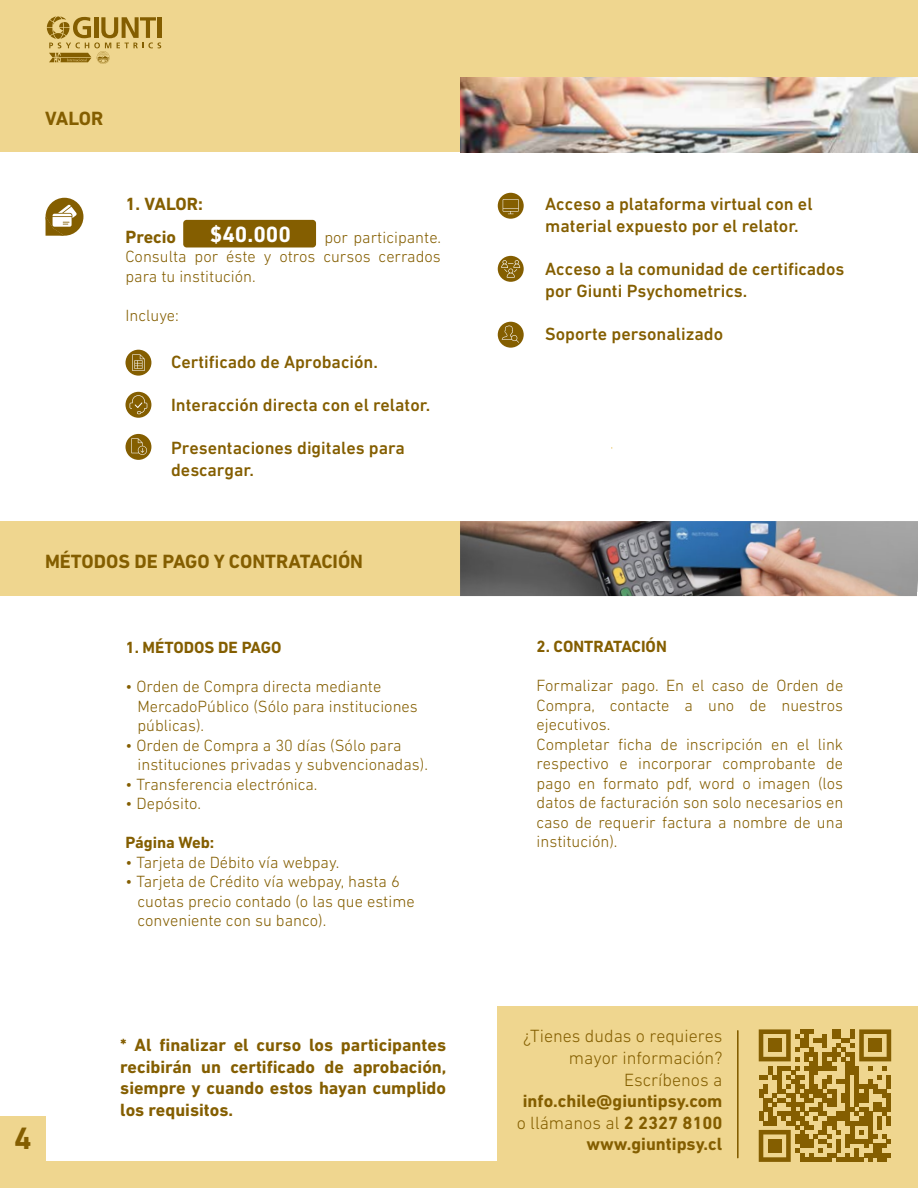
<style>
.page{position:relative;width:918px;height:1188px;background:#fff}
.page>*{position:absolute;margin:0;border:0;box-sizing:border-box;transform-origin:0 0}
.t1{font:700 31.5px "DIN Next LT Pro";color:#845e00}
.t2{font:700 22.5px "DIN Next LT Pro";color:#fff}
.t3{font:700 19.5px "DIN Next LT Pro";color:#845e00}
.t4{font:500 18px/21.6px "DIN Next LT Pro";color:#845e00}
.t5{font:700 18px/21.6px "DIN Next LT Pro";color:#845e00;text-align:justify}
.t6{font:300 18px/21.6px "DIN Next LT Pro";color:#845e00;text-align:right}
.t7{font:300 16.5px/19.5px "DIN Next LT Pro";color:#845e00}
.t8{font:700 16.5px "DIN Next LT Pro";color:#845e00}
.s1{font-size:27px}
.s2{font-weight:300}
</style>
<div class="page">
<div style="left:0;top:77px;width:460px;height:75px;background:#efd68f"></div>
<div style="left:0;top:0;width:918px;height:77px;background:#efd68f"></div>
<div style="left:0;top:1162px;width:918px;height:26px;background:#efd68f"></div>
<svg style="left:47px;top:16px;width:114px;height:48px"></svg>
<div style="left:0;top:1116px;width:46px;height:46px;background:#efd68f"></div>
<div style="left:498px;top:1006px;width:420px;height:157px;background:#efd68f"></div>
<div style="left:183px;top:220px;width:133px;height:28px;background:#845e00;border-radius:3px"></div>
<svg style="left:46px;top:198px;width:37px;height:38px"></svg>
<img style="left:460px;top:77px;width:458px;height:75px">
<div style="left:0;top:521px;width:460px;height:75px;background:#efd68f"></div>
<img style="left:460px;top:521px;width:458px;height:75px">
<hr style="left:737px;top:1030px;width:2px;height:128px;background:#845e00">
<svg style="left:759px;top:1029px;width:132px;height:133px"></svg>
<div style="left:768px;top:1139px;width:14px;height:14px;background:#845e00"></div>
<div style="left:125px;top:350px;width:26px;height:26px;background:#845e00;border-radius:50%"></div>
<svg style="left:125px;top:392px;width:26px;height:26px"></svg>
<div style="left:125px;top:434px;width:26px;height:26px;background:#845e00;border-radius:50%"></div>
<svg style="left:498px;top:193px;width:26px;height:26px"></svg>
<svg style="left:498px;top:256px;width:26px;height:26px"></svg>
<div style="left:498px;top:322px;width:26px;height:26px;background:#845e00;border-radius:50%"></div>
<svg style="left:132px;top:354px;width:13px;height:17px"></svg>
<svg style="left:502px;top:325px;width:17px;height:18px"></svg>
<svg style="left:503px;top:199px;width:16px;height:15px"></svg>
<svg style="left:131px;top:438px;width:16px;height:17px"></svg>
<svg style="left:501px;top:260px;width:19px;height:18px"></svg>
<svg style="left:130px;top:395px;width:17px;height:19px"></svg>
<p class="t3" style="left:45px;top:107px;width:60px">VALOR</p>
<p class="t5" style="left:125px;top:188px;width:84px;line-height:32.4px">1. VALOR:<br>Precio <span class="s1">$</span></p>
<h2 class="t2" style="left:210px;top:221px;width:83px">$40.000</h2>
<p class="t7" style="left:125px;top:227px;width:317px;text-align:justify;text-indent:199px">por participante.<br>Consulta por éste y otros cursos cerrados para tu institución.</p>
<p class="t7" style="left:125px;top:305px;width:55px">Incluye:</p>
<p class="t4" style="left:171px;top:351px;width:208px">Certificado de Aprobación.</p>
<p class="t4" style="left:171px;top:394px;width:261px">Interacción directa con el relator.</p>
<p class="t4" style="left:171px;top:437px;width:235px">Presentaciones digitales para descargar.</p>
<p class="t3" style="left:45px;top:550px;width:320px">MÉTODOS DE PAGO Y CONTRATACIÓN</p>
<p class="t8" style="left:125px;top:638px;width:158px">1. MÉTODOS DE PAGO</p>
<p class="t7" style="left:137px;top:677px;width:282px;text-indent:-12px">• Orden de Compra directa mediante<br>MercadoPúblico (Sólo para instituciones públicas).</p>
<p class="t7" style="left:137px;top:735px;width:292px;text-indent:-12px">• Orden de Compra a 30 días (Sólo para instituciones privadas y subvencionadas).</p>
<p class="t7" style="left:125px;top:774px;width:194px">• Transferencia electrónica.</p>
<p class="t7" style="left:125px;top:794px;width:77px">• Depósito.</p>
<p class="t8" style="left:125px;top:833px;width:90px">Página Web:</p>
<p class="t7" style="left:125px;top:852px;width:215px">• Tarjeta de Débito vía webpay.</p>
<p class="t7" style="left:137px;top:872px;width:279px;text-indent:-12px">• Tarjeta de Crédito vía webpay, hasta 6 cuotas precio contado (o las que estime conveniente con su banco).</p>
<h1 class="t1" style="left:14px;top:1120px;width:19px">4</h1>
<p class="t5" style="left:120px;top:1034px;width:328px">* Al finalizar el curso los participantes recibirán un certificado de aprobación, siempre y cuando estos hayan cumplido los requisitos.</p>
<p class="t4" style="left:545px;top:193px;width:269px">Acceso a plataforma virtual con el material expuesto por el relator.</p>
<p class="t4" style="left:545px;top:258px;width:301px">Acceso a la comunidad de certificados por Giunti Psychometrics.</p>
<p class="t4" style="left:545px;top:323px;width:179px">Soporte personalizado</p>
<p class="t8" style="left:537px;top:637px;width:132px">2. CONTRATACIÓN</p>
<p class="t7" style="left:537px;top:676px;width:308px">Formalizar pago. En el caso de Orden de Compra, contacte a uno de nuestros ejecutivos.<br>Completar ficha de inscripción en el link respectivo e incorporar comprobante de pago en formato pdf, word o imagen (los datos de facturación son solo necesarios en caso de requerir factura a nombre de una institución).</p>
<p class="t6" style="left:523px;top:1025px;width:201px">¿Tienes dudas o requieres mayor información?<br>Escríbenos a</p>
<p class="t5" style="left:517px;top:1090px;width:207px;text-align:right">info.chile@giuntipsy.com <span class="s2">o llámanos al</span> 2 2327 8100 www.giuntipsy.cl</p>
</div>
